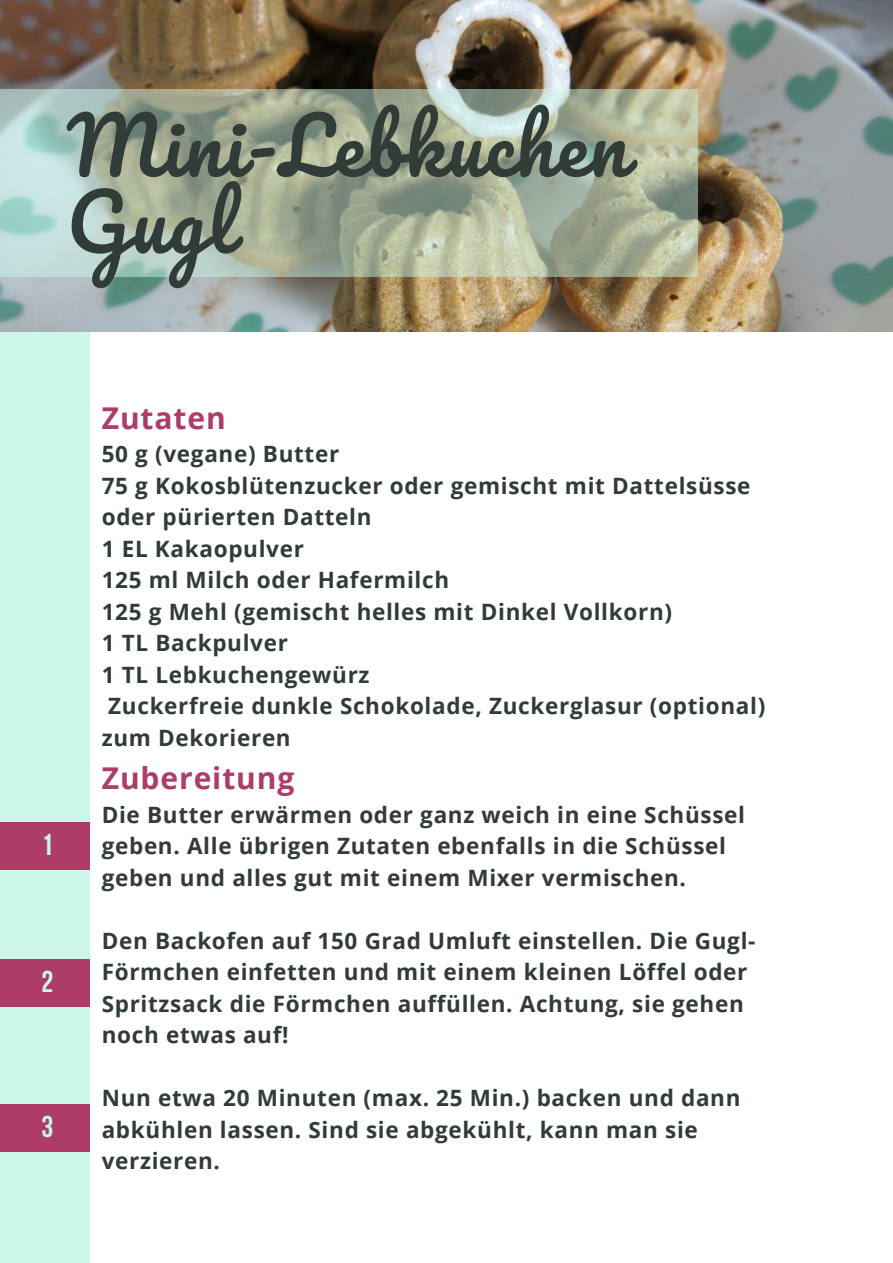
<style>
.page{position:relative;width:893px;height:1263px;background:#fff}
.page>*{position:absolute;margin:0;border:0;box-sizing:border-box;transform-origin:0 0}
.t1{font:76.8px/76.5px "Pacifico";letter-spacing:.03em;color:#313b37}
.t2{font:700 30px "Open Sans";letter-spacing:.03em;color:#ad3d68}
.t3{font:700 30px "Bebas Neue";color:#ccf6e8}
.t4{font:700 22.5px/31.5px "Open Sans";letter-spacing:.03em;color:#313b37}
</style>
<div class="page">
<div style="left:0;top:89px;width:89px;height:1174px;background:#ccf6e8"></div>
<img style="left:0;top:0;width:893px;height:332px">
<div style="left:0;top:822px;width:89px;height:48px;background:#ad3d68"></div>
<div style="left:0;top:959px;width:89px;height:48px;background:#ad3d68"></div>
<div style="left:0;top:1104px;width:89px;height:48px;background:#ad3d68"></div>
<svg style="left:0;top:89px;width:697px;height:187px;background:#a7b5a1"></svg>
<p class="t1" style="left:67px;top:112px;width:562px">Mini-Lebkuchen<br>Gugl</p>
<p class="t3" style="left:42px;top:833px;width:13px">1</p>
<p class="t3" style="left:42px;top:969px;width:13px">2</p>
<p class="t3" style="left:42px;top:1114px;width:13px">3</p>
<p class="t2" style="left:102px;top:396px;width:126px">Zutaten</p>
<p class="t4" style="left:102px;top:438px;width:239px">50 g (vegane) Butter</p>
<p class="t4" style="left:102px;top:469px;width:650px">75 g Kokosblütenzucker oder gemischt mit Dattelsüsse oder pürierten Datteln</p>
<p class="t4" style="left:102px;top:532px;width:204px">1 EL Kakaopulver</p>
<p class="t4" style="left:102px;top:564px;width:349px">125 ml Milch oder Hafermilch</p>
<p class="t4" style="left:102px;top:595px;width:572px">125 g Mehl (gemischt helles mit Dinkel Vollkorn)</p>
<p class="t4" style="left:102px;top:627px;width:188px">1 TL Backpulver</p>
<p class="t4" style="left:102px;top:658px;width:269px">1 TL Lebkuchengewürz</p>
<p class="t4" style="left:102px;top:690px;width:665px">Zuckerfreie dunkle Schokolade, Zuckerglasur (optional) zum Dekorieren</p>
<p class="t2" style="left:102px;top:757px;width:194px">Zubereitung</p>
<p class="t4" style="left:102px;top:798px;width:645px">Die Butter erwärmen oder ganz weich in eine Schüssel geben. Alle übrigen Zutaten ebenfalls in die Schüssel geben und alles gut mit einem Mixer vermischen.</p>
<p class="t4" style="left:102px;top:924px;width:655px">Den Backofen auf 150 Grad Umluft einstellen. Die Gugl-Förmchen einfetten und mit einem kleinen Löffel oder Spritzsack die Förmchen auffüllen. Achtung, sie gehen noch etwas auf!</p>
<p class="t4" style="left:102px;top:1082px;width:640px">Nun etwa 20 Minuten (max. 25 Min.) backen und dann abkühlen lassen. Sind sie abgekühlt, kann man sie verzieren.</p>
</div>
